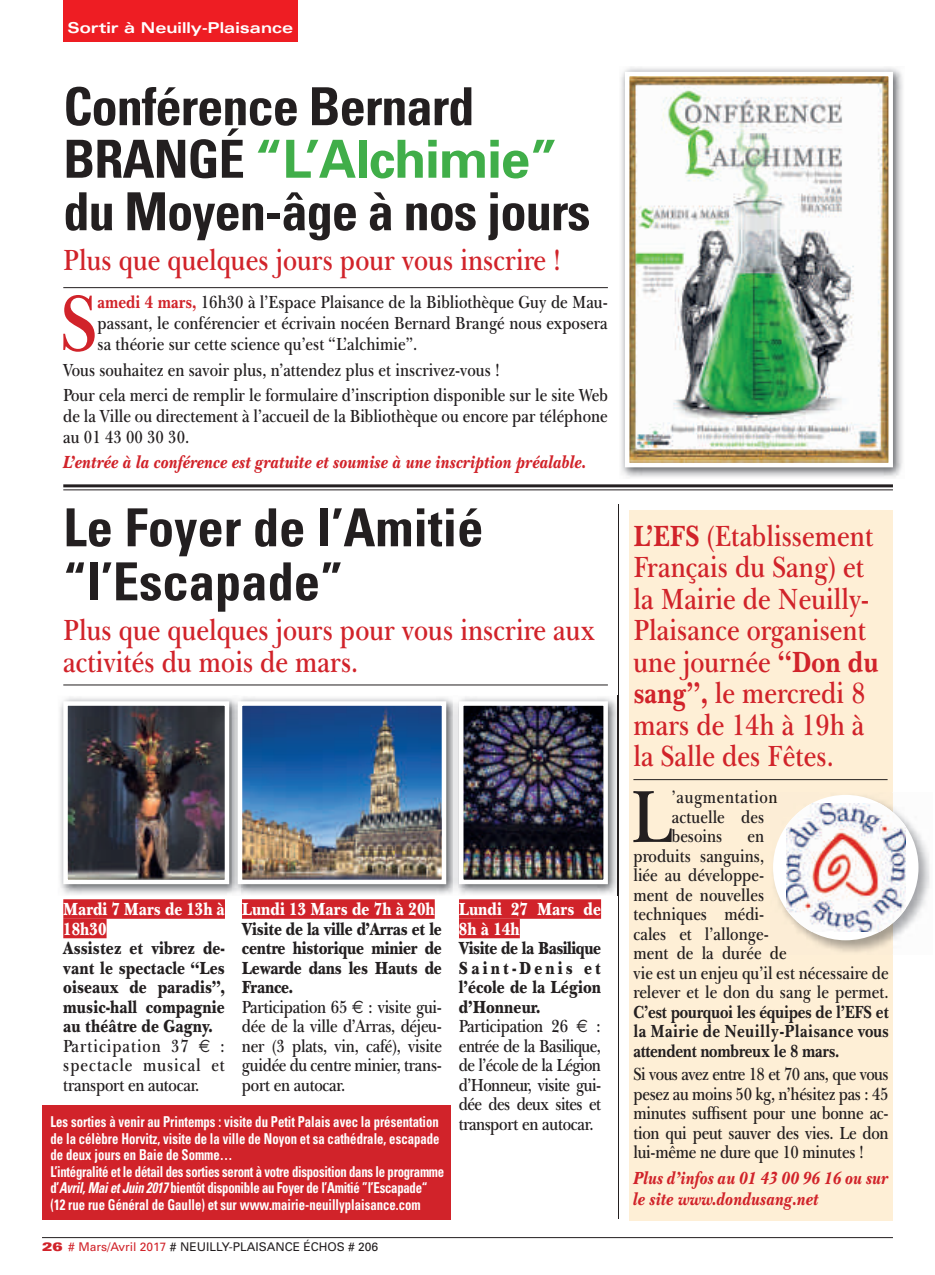
<style>
.page{position:relative;width:935px;height:1275px;background:#fff}
.page>*{position:absolute;margin:0;border:0;box-sizing:border-box;transform-origin:0 0}
.t1{font:600 80.55px "New Baskerville IT Cby BT";color:#d1232a;scale:.85 1}
.t2{font:600 76.05px "New Baskerville IT Cby BT";color:#231f20;scale:.85 1}
.t3{font:700 condensed 52.5px/52.5px "Univers";letter-spacing:-.02em;color:#231f20}
.t4{font:700 condensed 52.5px/54px "Univers";color:#231f20}
.t5{font:600 30px/31.5px "New Baskerville IT Cby BT";color:#d1232a;scale:.85 1}
.t6{font:600 18px/19.5px "New Baskerville IT Cby BT";color:#231f20;scale:.85 1}
.t7{font:600 18px/19.5px "New Baskerville IT Cby BT";letter-spacing:-.02em;color:#231f20;scale:.85 1}
.t8{font:600 18px/19.5px "New Baskerville IT Cby BT";letter-spacing:-.04em;color:#231f20;scale:.85 1}
.t9{font:900 18px/19.5px "New Baskerville IT Cby BT";color:#231f20;scale:.85 1}
.t10{font:italic 900 18px/21px "New Baskerville IT Cby BT";color:#d1232a;scale:.85 1}
.t11{font:700 18px/19.5px "New Baskerville IT Cby BT";letter-spacing:-.02em;color:#231f20;text-align:justify;scale:.85 1}
.t12{font:900 18px/19.5px "New Baskerville IT Cby BT";color:#fff;scale:.85 1}
.t13{font:600 18px "New Baskerville IT Cby BT";color:#211a14;scale:.85 1}
.t14{font:700 condensed 15px/16.5px "Univers";color:#fff;scale:.85 1}
.t15{font:700 expanded 15px "Univers";color:#fff}
.t16{font:12px "Univers";color:#231f20}
.s1{font-stretch:normal;color:#40ae49}
.s2{font-weight:700;color:#d1232a}
.s3{font-weight:600}
.s4{font-family:"Euro Sans";font-weight:400}
.s5{font-weight:900}
.s6{font-style:italic}
.s7{font-weight:900;font-stretch:expanded;color:#d1232a}
.s8{color:#d1232a}
.s9{font-weight:700}
.s10{color:#211a14}
</style>
<div class="page">
<hr style="left:42px;top:1237px;width:850px;height:1px;background:#231f20">
<div style="left:42px;top:1105px;width:408px;height:115px;background:#d1232a"></div>
<hr style="left:63px;top:684px;width:545px;height:1px;background:#231f20">
<div style="left:63px;top:0;width:234px;height:42px;background:#ee1d23"></div>
<hr style="left:63px;top:287px;width:545px;height:1px;background:#231f20">
<hr style="left:63px;top:484px;width:829px;height:3px;background:#231f20">
<hr style="left:63px;top:489px;width:829px;height:1px;background:#231f20">
<div style="left:629px;top:510px;width:263px;height:710px;background:#feefd6"></div>
<hr style="left:633px;top:779px;width:254px;height:1px;background:#231f20">
<hr style="left:617px;top:504px;width:1px;height:714px;background:#231f20">
<img style="left:773px;top:792px;width:157px;height:162px">
<img style="left:773px;top:792px;width:4px;height:16px">
<img style="left:773px;top:946px;width:13px;height:8px">
<div style="left:773px;top:795px;width:145px;height:145px;background:#fff;border-radius:50%"></div>
<img style="left:786px;top:804px;width:119px;height:127px">
<img style="left:60px;top:697px;width:172px;height:198px">
<img style="left:68px;top:706px;width:156px;height:173px">
<div style="left:63px;top:701px;width:166px;height:183px;border:4px solid #fff"></div>
<img style="left:621px;top:67px;width:282px;height:411px">
<img style="left:630px;top:77px;width:257px;height:385px">
<div style="left:625px;top:72px;width:267px;height:395px;border:4px solid #fff"></div>
<img style="left:457px;top:696px;width:162px;height:199px">
<img style="left:617px;top:696px;width:1px;height:199px">
<img style="left:464px;top:706px;width:139px;height:173px">
<div style="left:459px;top:701px;width:149px;height:183px;border:4px solid #fff"></div>
<img style="left:241px;top:697px;width:212px;height:198px">
<img style="left:232px;top:698px;width:9px;height:195px">
<img style="left:243px;top:706px;width:198px;height:173px">
<div style="left:238px;top:701px;width:208px;height:183px;border:4px solid #fff"></div>
<div style="left:63px;top:899px;width:162px;height:19px;background:#d1232a"></div>
<div style="left:63px;top:918px;width:44px;height:20px;background:#d1232a"></div>
<div style="left:242px;top:899px;width:192px;height:19px;background:#d1232a"></div>
<div style="left:459px;top:899px;width:142px;height:19px;background:#d1232a"></div>
<div style="left:459px;top:918px;width:61px;height:20px;background:#d1232a"></div>
<p class="t15" style="left:68px;top:22px;width:227px">Sortir à Neuilly-Plaisance</p>
<h3 class="t3" style="left:63px;top:85px;width:528px">Conférence Bernard<br>BRANGÉ <span class="s1">“L’Alchimie” </span>du Moyen-âge à nos jours</h3>
<h3 class="t5" style="left:63px;top:248px;width:587px">Plus que quelques jours pour vous inscrire !</h3>
<h1 class="t1" style="left:60px;top:293px;width:45px">S</h1>
<p class="t6" style="left:98px;top:294px;width:602px;line-height:21px;text-align:justify"><span class="s2">amedi 4 mars,</span> 16h30 à l’Espace Plaisance de la Bibliothèque Guy de Mau&shy;passant, le conférencier et écrivain nocéen Bernard Brangé nous exposera sa théorie sur cette science qu’est “L’alchimie”.</p>
<p class="t6" style="left:63px;top:359px;width:642px;line-height:25.2px">Vous souhaitez en savoir plus, n’attendez plus et inscrivez-vous !<br>Pour cela merci de remplir le formulaire d’inscription disponible sur le site Web</p>
<p class="t6" style="left:63px;top:407px;width:642px;line-height:21px">de la Ville ou directement à l’accueil de la Bibliothèque ou encore par téléphone au 01 43 00 30 30.</p>
<p class="t10" style="left:63px;top:453px;width:617px">L’entrée à la conférence est gratuite et soumise à une inscription préalable.</p>
<h3 class="t4" style="left:63px;top:505px;width:421px">Le Foyer de l’Amitié “l’Escapade”</h3>
<h3 class="t5" style="left:63px;top:618px;width:627px">Plus que quelques jours pour vous inscrire aux activités du mois de mars.</h3>
<p class="t12" style="left:63px;top:901px;width:192px">Mardi 7 Mars de 13h à<br>18h30</p>
<p class="t9" style="left:63px;top:940px;width:192px">Assistez et vibrez de&shy;vant le spectacle “Les oiseaux de paradis”, music-hall compagnie au théâtre de Gagny.<br><span class="s3">Participation 37</span> <span class="s4">€</span> <span class="s3">: spectacle musical et transport en autocar.</span></p>
<p class="t12" style="left:242px;top:901px;width:228px">Lundi 13 Mars de 7h à 20h</p>
<p class="t7" style="left:242px;top:920px;width:237px"><span class="s5">Visite de la ville d’Arras et le centre historique minier de<br>Lewarde dans les Hauts de<br>France.<br></span>Participation 65 <span class="s4">€</span> : visite gui&shy;dée de la ville d’Arras, déjeu&shy;ner (3 plats, vin, café), visite guidée du centre minier, trans&shy;port en autocar.</p>
<p class="t14" style="left:51px;top:1115px;width:464px">Les sorties à venir au Printemps : visite du Petit Palais avec la présentation de la célèbre Horvitz, visite de la ville de Noyon et sa cathédrale, escapade de deux jours en Baie de Somme…<br>L’intégralité et le détail des sorties seront à votre disposition dans le programme d’<span class="s6">Avril, Mai et Juin 2017</span> bientôt disponible au Foyer de l’Amitié ”l’Escapade“ (12 rue rue Général de Gaulle) et sur www.mairie-neuillyplaisance.com</p>
<p class="t16" style="left:42px;top:1242px;width:337px"><span class="s7">26</span> <span class="s8"># Mars/Avril 2017</span> # NEUILLY-PLAISANCE ÉCHOS # 206</p>
<p class="t12" style="left:459px;top:901px;width:169px">Lundi 27 Mars de<br>8h à 14h</p>
<p class="t8" style="left:459px;top:940px;width:169px"><span class="s5">Visite de la Basilique<br>Saint-Denis et l’école de la Légion d’Honneur.<br></span>Participation 26 <span class="s4">€</span> : entrée de la Basilique, de l’école de la Légion d’Honneur, visite gui&shy;dée des deux sites et transport en autocar.</p>
<h3 class="t5" style="left:633px;top:523px;width:290px"><span class="s9">L’EFS</span> (Etablissement<br>Français du Sang) et la Mairie de Neuilly-<br>Plaisance organisent une journée <span class="s9">“Don du sang”,</span> le mercredi 8 mars de 14h à 19h à la Salle des Fêtes.</h3>
<h2 class="t2" style="left:630px;top:788px;width:50px">L</h2>
<p class="t6" style="left:672px;top:789px;width:126px">’augmentatio<span class="s10">n </span>actuelle des besoins</p>
<p class="t6" style="left:633px;top:828px;width:302px;text-indent:114px">en<br>produits sanguins,<br>liée au développe-<br>ment de nouvelles<br>techniques médi-<br>cales et l’allonge-<br>ment de la durée<br>vie est un enjeu qu’il est nécessaire de relever et le don du sang le permet.</p>
<p class="t11" style="left:633px;top:1004px;width:302px">C’est pourquoi les équipes de l’EFS et la Mairie de Neuilly-Plaisance vous attendent nombreux le 8 mars.</p>
<p class="t6" style="left:633px;top:1066px;width:302px;text-align:justify">Si vous avez entre 18 et 70 ans, que vous pesez au moins 50 kg, n’hésitez pas : 45 minutes suffisent pour une bonne ac&shy;tion qui peut sauver des vies. Le don lui-même ne dure que 10 minutes !</p>
<p class="t10" style="left:633px;top:1169px;width:302px">Plus d’infos au 01 43 00 96 16 ou sur le site www.dondusang.net</p>
<p class="t13" style="left:769px;top:946px;width:21px">de</p>
</div>
